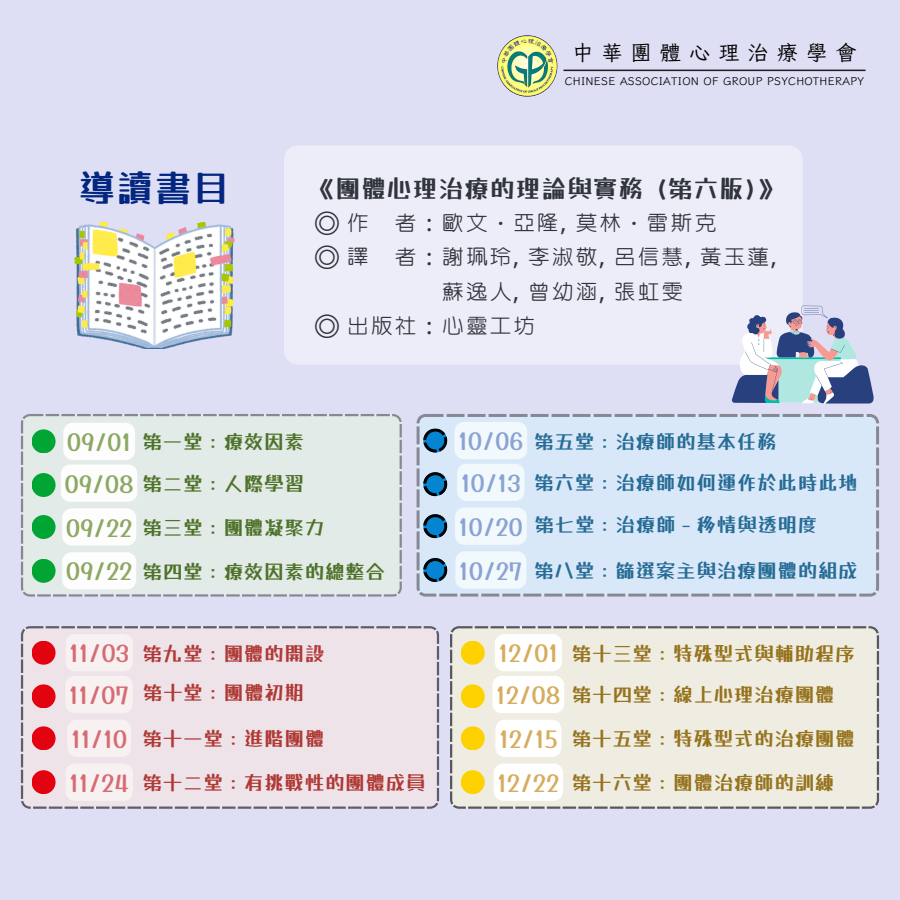
<style>
.page{position:relative;width:900px;height:900px;background:#dedff4}
.page>*{position:absolute;margin:0;border:0;box-sizing:border-box;transform-origin:0 0}
.t1{font:37px "Yusei Magic";color:#032680}
.t2{font:25px "cw Te X Yen";letter-spacing:.03em;color:#30343c}
.t3{font:25px "Yusei Magic";letter-spacing:.03em;color:#30343c}
.t4{font:23.3px "Yusei Magic";letter-spacing:.02em;color:#8ca863}
.t5{font:23.3px "Yusei Magic";letter-spacing:.02em;color:#8aa2d4}
.t6{font:23.3px "Yusei Magic";letter-spacing:.02em;color:#d76b73}
.t7{font:23.3px "Yusei Magic";letter-spacing:.02em;color:#d6ac5e}
.t8{font:20.7px "Iansui 094";letter-spacing:.41em;color:#000}
.t9{font:19.7px "Yusei Magic";letter-spacing:.03em;color:#276c96}
.t10{font:19.7px "Yusei Magic";letter-spacing:.03em;color:#96731d}
.t11{font:19.7px "Yusei Magic";letter-spacing:.03em;color:#af3935}
.t12{font:19.7px "Yusei Magic";letter-spacing:.03em;color:#4f722a}
.t13{font:11px "Iansui 094";letter-spacing:.03em;color:#000}
.s1{font-family:"Noto Sans"}
</style>
<div class="page">
<img style="left:497px;top:36px;width:61px;height:60px">
<hr style="left:564px;top:70px;width:301px;height:1px;background:#231f20">
<div style="left:21px;top:414px;width:381px;height:183px;background:#e2ebe7"></div>
<div style="left:32px;top:559px;width:24px;height:24px;background:#00a533;border-radius:50%"></div>
<div style="left:32px;top:473px;width:24px;height:24px;background:#00a533;border-radius:50%"></div>
<div style="left:32px;top:429px;width:24px;height:24px;background:#00a533;border-radius:50%"></div>
<div style="left:63px;top:423px;width:72px;height:37px;background:#fdfdfd;border-radius:9px"></div>
<div style="left:61px;top:465px;width:76px;height:37px;background:#fdfdfd"></div>
<div style="left:32px;top:515px;width:24px;height:24px;background:#00a533;border-radius:50%"></div>
<svg style="left:62px;top:508px;width:74px;height:38px;background:#fbfcfb"></svg>
<div style="left:62px;top:552px;width:74px;height:37px;background:#fdfdfd"></div>
<div style="left:417px;top:414px;width:462px;height:182px;background:#d9e8f8"></div>
<svg style="left:423px;top:558px;width:24px;height:24px"></svg>
<svg style="left:423px;top:472px;width:24px;height:24px"></svg>
<svg style="left:423px;top:429px;width:24px;height:24px"></svg>
<svg style="left:455px;top:422px;width:72px;height:79px;background:#eff7fb"></svg>
<svg style="left:423px;top:514px;width:24px;height:24px"></svg>
<div style="left:455px;top:508px;width:72px;height:37px;background:#f2f9fc"></div>
<svg style="left:455px;top:551px;width:71px;height:38px;background:#f0f8fb"></svg>
<div style="left:21px;top:626px;width:418px;height:183px;background:#efe3ea"></div>
<div style="left:32px;top:770px;width:24px;height:24px;background:#e3020f;border-radius:50%"></div>
<div style="left:32px;top:684px;width:24px;height:24px;background:#e3020f;border-radius:50%"></div>
<div style="left:32px;top:641px;width:24px;height:24px;background:#e3020f;border-radius:50%"></div>
<div style="left:66px;top:634px;width:67px;height:37px;background:#f8f1f1"></div>
<div style="left:65px;top:676px;width:68px;height:37px;background:#f8f1f1;border-radius:9px"></div>
<div style="left:32px;top:726px;width:24px;height:24px;background:#e3020f;border-radius:50%"></div>
<div style="left:67px;top:720px;width:64px;height:37px;background:#f8f1f1"></div>
<div style="left:65px;top:764px;width:68px;height:37px;background:#f8f1f1"></div>
<div style="left:450px;top:626px;width:429px;height:183px;background:#efece2"></div>
<div style="left:461px;top:770px;width:24px;height:24px;background:#fed100;border-radius:50%"></div>
<div style="left:461px;top:684px;width:24px;height:24px;background:#fed100;border-radius:50%"></div>
<div style="left:461px;top:641px;width:24px;height:24px;background:#fed100;border-radius:50%"></div>
<div style="left:495px;top:634px;width:67px;height:37px;background:#fff;border-radius:9px"></div>
<div style="left:492px;top:676px;width:72px;height:37px;background:#fff;border-radius:9px"></div>
<div style="left:461px;top:726px;width:24px;height:24px;background:#fed100;border-radius:50%"></div>
<div style="left:495px;top:720px;width:66px;height:37px;background:#fff"></div>
<div style="left:494px;top:764px;width:69px;height:37px;background:#fff"></div>
<div style="left:284px;top:145px;width:518px;height:219px;background:#ecedf8;border-radius:14px"></div>
<img style="left:74px;top:222px;width:160px;height:127px">
<svg style="left:732px;top:306px;width:142px;height:98px"></svg>
<h4 class="t8" style="left:572px;top:42px;width:286px">中華團體心理治療學會</h4>
<p class="t13" style="left:565px;top:76px;width:301px">CHINESE ASSOCIATION OF GROUP PSYCHOTHERAPY</p>
<h3 class="t1" style="left:78px;top:159px;width:153px">導讀書目</h3>
<h4 class="t3" style="left:310px;top:169px;width:475px">《團體心理治療的理論與實務 (第六版)》</h4>
<h3 class="t2" style="left:316px;top:211px;width:403px">◎ 作 者：歐文‧亞隆<span class="s1">,</span> 莫林‧雷斯克</h3>
<h3 class="t2" style="left:316px;top:246px;width:463px">◎ 譯 者：謝珮玲<span class="s1">,</span> 李淑敬<span class="s1">,</span> 呂信慧<span class="s1">,</span> 黃玉蓮<span class="s1">,</span></h3>
<h3 class="t2" style="left:442px;top:280px;width:244px">蘇逸人<span class="s1">,</span> 曾幼涵<span class="s1">,</span> 張虹雯</h3>
<h3 class="t2" style="left:316px;top:315px;width:222px">◎ 出版社：心靈工坊</h3>
<h1 class="t4" style="left:67px;top:424px;width:65px">09/01</h1>
<p class="t12" style="left:143px;top:426px;width:163px">第一堂：療效因素</p>
<h3 class="t4" style="left:65px;top:466px;width:70px">09/08</h3>
<h2 class="t12" style="left:143px;top:468px;width:163px">第二堂：人際學習</h2>
<p class="t4" style="left:66px;top:510px;width:68px">09/22</p>
<h3 class="t12" style="left:143px;top:512px;width:183px">第三堂：團體凝聚力</h3>
<h4 class="t4" style="left:66px;top:553px;width:68px">09/22</h4>
<h3 class="t12" style="left:143px;top:556px;width:244px">第四堂：療效因素的總整合</h3>
<h4 class="t6" style="left:69px;top:635px;width:61px">11/03</h4>
<h3 class="t11" style="left:143px;top:638px;width:183px">第九堂：團體的開設</h3>
<h4 class="t6" style="left:69px;top:677px;width:61px">11/07</h4>
<h3 class="t11" style="left:143px;top:677px;width:163px">第十堂：團體初期</h3>
<h4 class="t6" style="left:71px;top:721px;width:57px">11/10</h4>
<h3 class="t11" style="left:143px;top:723px;width:183px">第十一堂：進階團體</h3>
<h4 class="t6" style="left:69px;top:765px;width:61px">11/24</h4>
<h3 class="t11" style="left:143px;top:767px;width:285px">第十二堂：有挑戰性的團體成員</h3>
<h4 class="t5" style="left:459px;top:423px;width:66px">10/06</h4>
<h3 class="t9" style="left:534px;top:426px;width:244px">第五堂：治療師的基本任務</h3>
<h4 class="t5" style="left:461px;top:465px;width:61px">10/13</h4>
<h3 class="t9" style="left:534px;top:467px;width:325px">第六堂：治療師如何運作於此時此地</h3>
<h4 class="t5" style="left:459px;top:509px;width:65px">10/20</h4>
<h3 class="t9" style="left:534px;top:509px;width:285px">第七堂：治療師－移情與透明度</h3>
<h4 class="t5" style="left:459px;top:553px;width:65px">10/27</h4>
<h3 class="t9" style="left:534px;top:555px;width:325px">第八堂：篩選案主與治療團體的組成</h3>
<h4 class="t7" style="left:499px;top:635px;width:61px">12/01</h4>
<h3 class="t10" style="left:572px;top:638px;width:285px">第十三堂：特殊型式與輔助程序</h3>
<h4 class="t7" style="left:496px;top:677px;width:65px">12/08</h4>
<h3 class="t10" style="left:572px;top:679px;width:264px">第十四堂：線上心理治療團體</h3>
<h4 class="t7" style="left:499px;top:721px;width:60px">12/15</h4>
<h3 class="t10" style="left:572px;top:723px;width:285px">第十五堂：特殊型式的治療團體</h3>
<h4 class="t7" style="left:498px;top:765px;width:63px">12/22</h4>
<h3 class="t10" style="left:572px;top:767px;width:264px">第十六堂：團體治療師的訓練</h3>
</div>
